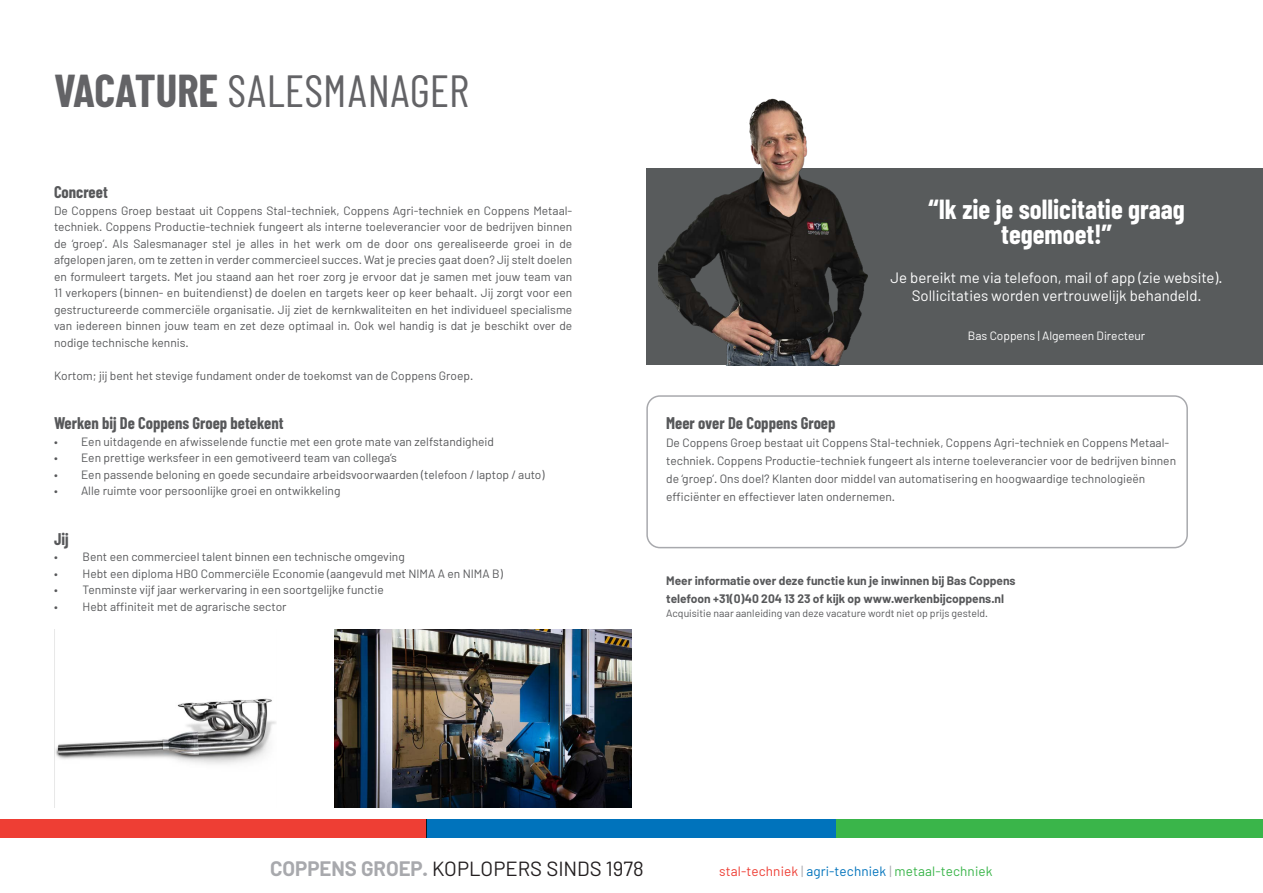
<style>
.page{position:relative;width:1263px;height:893px;background:#fff}
.page>*{position:absolute;margin:0;border:0;box-sizing:border-box;transform-origin:0 0}
.t1{font:45px "Barlow Condensed";color:#636366}
.t2{font:700 27px/25.5px "Barlow Condensed";color:#fff;text-align:center}
.t3{font:20.4px "Barlow";color:#231f20}
.t4{font:700 16.5px "Barlow Condensed";color:#57585a}
.t5{font:15px/18px "Barlow";color:#fff;text-align:center}
.t6{font:13.5px "Barlow";letter-spacing:.01em;color:#3ab54a}
.t7{font:12px/16.5px "Barlow";color:#57585a}
.t8{font:700 12px/18px "Barlow";color:#57585a}
.t9{font:12px "Barlow";color:#fff}
.t10{font:10.5px "Barlow";color:#57585a}
.s1{font-weight:700}
.s2{font-weight:700;color:#a8a9ad}
.s3{color:#ee3e35}
.s4{color:#a8a9ad}
.s5{color:#0073bc}
</style>
<div class="page">
<div style="left:646px;top:168px;width:617px;height:197px;background:#585b5c"></div>
<div style="left:646px;top:395px;width:542px;height:153px;border:2px solid #a8a9ad;border-radius:13px"></div>
<div style="left:0;top:820px;width:427px;height:18px;background:#ee3e34"></div>
<div style="left:836px;top:820px;width:427px;height:18px;background:#3ab54a"></div>
<div style="left:427px;top:820px;width:409px;height:18px;background:#0073bc"></div>
<img style="left:659px;top:98px;width:208px;height:267px">
<img style="left:55px;top:698px;width:221px;height:66px">
<img style="left:334px;top:629px;width:297px;height:179px">
<p class="t1" style="left:54px;top:63px;width:417px"><span class="s1">VACATURE</span> SALESMANAGER</p>
<p class="t4" style="left:54px;top:182px;width:55px">Concreet</p>
<p class="t7" style="left:54px;top:202px;width:520px;text-align:justify">De Coppens Groep bestaat uit Coppens Stal-techniek, Coppens Agri-techniek en Coppens Metaal&shy;techniek. Coppens Productie-techniek fungeert als interne toeleverancier voor de bedrijven binnen de ‘groep’. Als Salesmanager stel je alles in het werk om de door ons gerealiseerde groei in de afgelopen jaren, om te zetten in verder commercieel succes. Wat je precies gaat doen? Jij stelt doelen en formuleert targets. Met jou staand aan het roer zorg je ervoor dat je samen met jouw team van 11 verkopers (binnen- en buitendienst) de doelen en targets keer op keer behaalt. Jij zorgt voor een gestructureerde commerciële organisatie. Jij ziet de kernkwaliteiten en het individueel specialisme van iedereen binnen jouw team en zet deze optimaal in. Ook wel handig is dat je beschikt over de nodige technische kennis.</p>
<p class="t7" style="left:54px;top:367px;width:421px">Kortom; jij bent het stevige fundament onder de toekomst van de Coppens Groep.</p>
<p class="t4" style="left:54px;top:413px;width:231px">Werken bij De Coppens Groep betekent</p>
<p class="t7" style="left:54px;top:433px;width:441px">• Een uitdagende en afwisselende functie met een grote mate van zelfstandigheid</p>
<p class="t7" style="left:54px;top:449px;width:344px">• Een prettige werksfeer in een gemotiveerd team van collega’s</p>
<p class="t7" style="left:54px;top:466px;width:492px">• Een passende beloning en goede secundaire arbeidsvoorwaarden (telefoon / laptop / auto)</p>
<p class="t7" style="left:54px;top:482px;width:288px">• Alle ruimte voor persoonlijke groei en ontwikkeling</p>
<p class="t4" style="left:54px;top:528px;width:16px">Jij</p>
<p class="t7" style="left:54px;top:548px;width:352px">• Bent een commercieel talent binnen een technische omgeving</p>
<p class="t7" style="left:54px;top:565px;width:450px">• Hebt een diploma HBO Commerciële Economie (aangevuld met NIMA A en NIMA B)</p>
<p class="t7" style="left:54px;top:581px;width:331px">• Tenminste vijf jaar werkervaring in een soortgelijke functie</p>
<p class="t7" style="left:54px;top:598px;width:234px">• Hebt affiniteit met de agrarische sector</p>
<p class="t2" style="left:928px;top:196px;width:258px">‘‘Ik zie je sollicitatie graag tegemoet!’’</p>
<p class="t5" style="left:890px;top:268px;width:334px">Je bereikt me via telefoon, mail of app (zie website).<br>Sollicitaties worden vertrouwelijk behandeld.</p>
<p class="t9" style="left:968px;top:328px;width:179px">Bas Coppens | Algemeen Directeur</p>
<p class="t4" style="left:666px;top:413px;width:171px">Meer over De Coppens Groep</p>
<p class="t7" style="left:666px;top:433px;width:511px;line-height:18px">De Coppens Groep bestaat uit Coppens Stal-techniek, Coppens Agri-techniek en Coppens Metaal&shy;techniek. Coppens Productie-techniek fungeert als interne toeleverancier voor de bedrijven binnen de ‘groep’. Ons doel? Klanten door middel van automatisering en hoogwaardige technologieën efficiënter en effectiever laten ondernemen.</p>
<p class="t8" style="left:666px;top:571px;width:351px">Meer informatie over deze functie kun je inwinnen bij Bas Coppens telefoon +31(0)40 204 13 23 of kijk op www.werkenbijcoppens.nl</p>
<p class="t10" style="left:666px;top:607px;width:323px">Acquisitie naar aanleiding van deze vacature wordt niet op prijs gesteld.</p>
<p class="t3" style="left:270px;top:856px;width:375px"><span class="s2">COPPENS GROEP.</span> KOPLOPERS SINDS 1978</p>
<p class="t6" style="left:719px;top:863px;width:275px"><span class="s3">stal-techniek</span> <span class="s4">|</span> <span class="s5">agri-techniek</span> <span class="s4">|</span> metaal-techniek</p>
</div>
